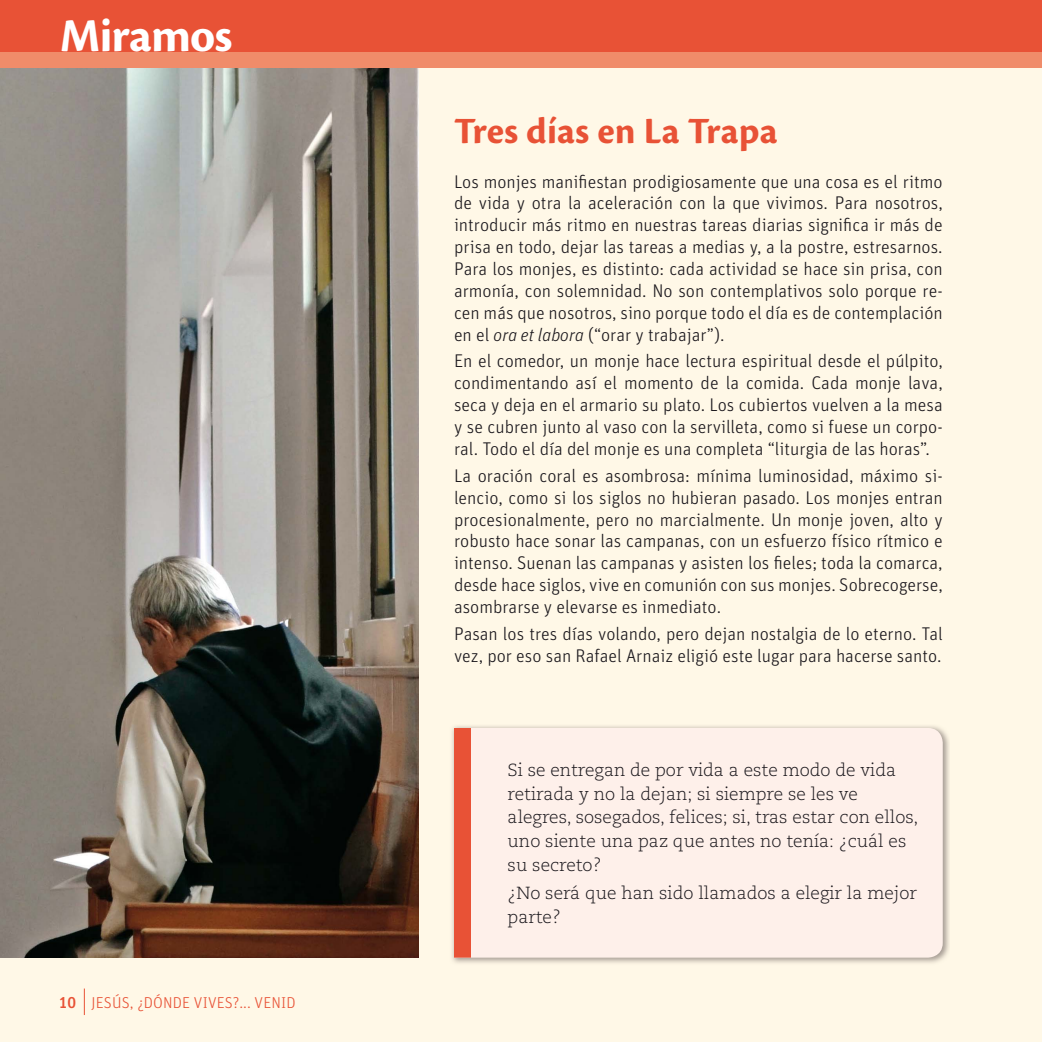
<style>
.page{position:relative;width:1042px;height:1042px;background:#fff}
.page>*{position:absolute;margin:0;border:0;box-sizing:border-box;transform-origin:0 0}
.t1{font:700 49px "Cronos Pro";letter-spacing:-.015em;color:#fff}
.t2{font:700 38.5px "Cronos Pro";color:#e85236}
.t3{font:300 18.38px/21.9px "Unit Pro";color:#1a171c;text-align:justify}
.t4{font:300 17.5px/23.6px "Caecilia LT Std";color:#1a171c}
.t5{font:300 15.75px "Unit Pro";letter-spacing:.01em;color:#e85236}
.s1{font-weight:500}
.s2{font-style:italic}
</style>
<div class="page">
<div style="left:0;top:68px;width:1042px;height:974px;background:#fff8e7"></div>
<img style="left:0;top:68px;width:418px;height:889px">
<img style="left:452px;top:726px;width:497px;height:237px">
<svg style="left:471px;top:728px;width:472px;height:229px"></svg>
<div style="left:454px;top:728px;width:17px;height:229px;background:#e85236"></div>
<div style="left:0;top:39px;width:1042px;height:29px;background:#f08c6a"></div>
<div style="left:0;top:0;width:1042px;height:52px;background:#e85236"></div>
<svg style="left:84px;top:988px;width:1px;height:27px"></svg>
<h1 class="t1" style="left:60px;top:17px;width:174px">Miramos</h1>
<p class="t5" style="left:59px;top:997px;width:238px"><span class="s1">10</span> JESÚS, ¿DÓNDE VIVES?... VENID</p>
<h2 class="t2" style="left:454px;top:117px;width:325px">Tres días en La Trapa</h2>
<p class="t3" style="left:454px;top:172px;width:490px">Los monjes manifiestan prodigiosamente que una cosa es el ritmo de vida y otra la aceleración con la que vivimos. Para nosotros, introducir más ritmo en nuestras tareas diarias significa ir más de prisa en todo, dejar las tareas a medias y, a la postre, estresarnos.<br>Para los monjes, es distinto: cada actividad se hace sin prisa, con armonía, con solemnidad. No son contemplativos solo porque re&shy;cen más que nosotros, sino porque todo el día es de contemplación en el <span class="s2">ora et labora</span> (“orar y trabajar”).</p>
<p class="t3" style="left:454px;top:352px;width:490px">En el comedor, un monje hace lectura espiritual desde el púlpito, condimentando así el momento de la comida. Cada monje lava, seca y deja en el armario su plato. Los cubiertos vuelven a la mesa y se cubren junto al vaso con la servilleta, como si fuese un corpo&shy;ral. Todo el día del monje es una completa “liturgia de las horas”.</p>
<p class="t3" style="left:454px;top:466px;width:490px">La oración coral es asombrosa: mínima luminosidad, máximo si&shy;lencio, como si los siglos no hubieran pasado. Los monjes entran procesionalmente, pero no marcialmente. Un monje joven, alto y robusto hace sonar las campanas, con un esfuerzo físico rítmico e intenso. Suenan las campanas y asisten los fieles; toda la comarca, desde hace siglos, vive en comunión con sus monjes. Sobrecogerse, asombrarse y elevarse es inmediato.</p>
<p class="t3" style="left:454px;top:624px;width:490px">Pasan los tres días volando, pero dejan nostalgia de lo eterno. Tal vez, por eso san Rafael Arnaiz eligió este lugar para hacerse santo.</p>
<p class="t4" style="left:508px;top:760px;width:412px">Si se entregan de por vida a este modo de vida retirada y no la dejan; si siempre se les ve alegres, sosegados, felices; si, tras estar con ellos, uno siente una paz que antes no tenía: ¿cuál es su secreto?</p>
<p class="t4" style="left:508px;top:883px;width:411px">¿No será que han sido llamados a elegir la mejor parte?</p>
</div>
